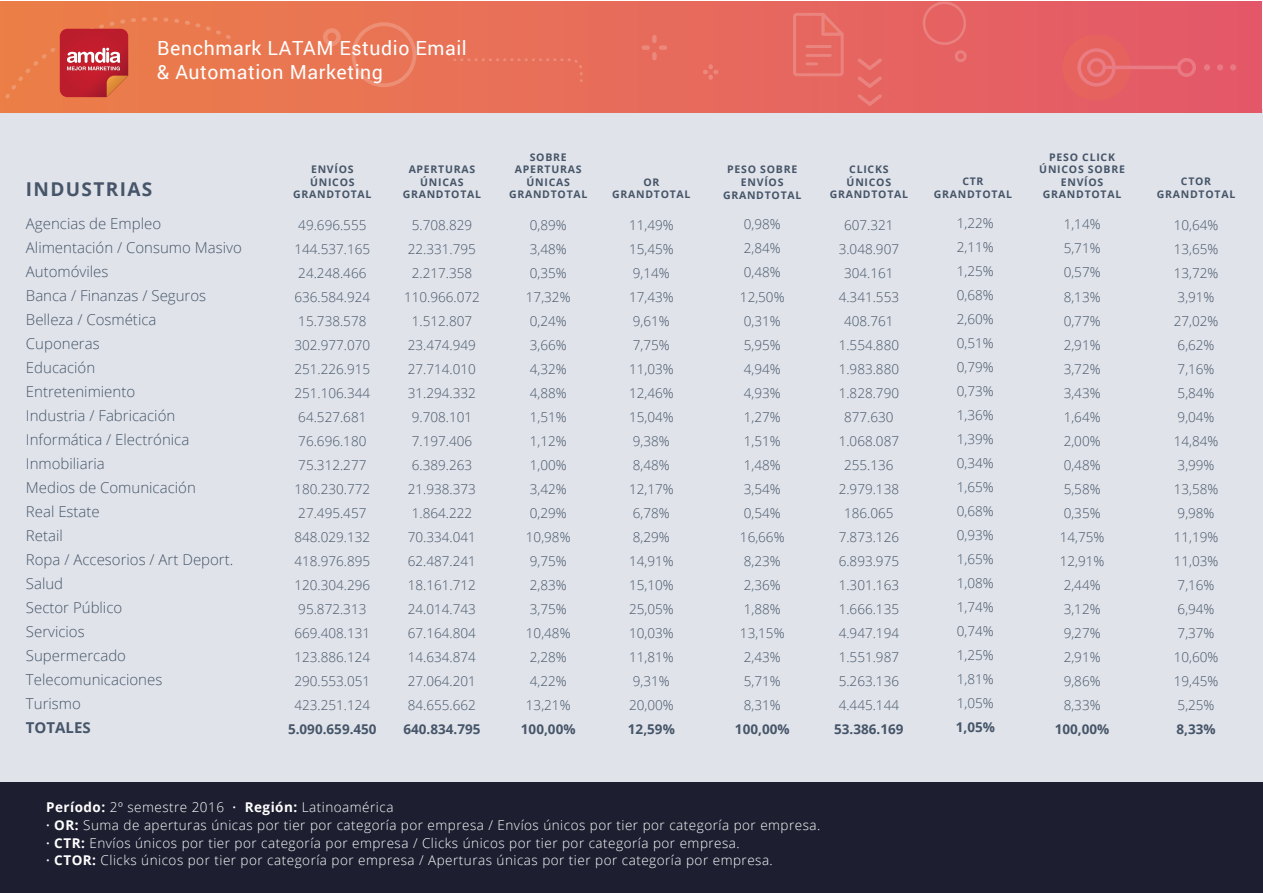
<style>
.page{position:relative;width:1263px;height:893px;background:#fff}
.page>*{position:absolute;margin:0;border:0;box-sizing:border-box;transform-origin:0 0}
.t1{font:19.5px/24px "Roboto";letter-spacing:.03em;color:#fff}
.t2{font:700 19.05px "Open Sans";letter-spacing:.07em;color:#465569}
.t3{font:300 15px/24px "Open Sans";color:#465569}
.t4{font:700 15px "Open Sans";color:#465569}
.t5{font:300 13.5px/24px "Open Sans";color:#465569}
.t6{font:300 13.5px/18px "Open Sans";letter-spacing:.035em;color:#fff}
.t7{font:700 13.5px "Open Sans";color:#465569}
.t8{font:700 10.5px/12.6px "Open Sans";letter-spacing:.07em;color:#465569;text-align:center}
.s1{font-weight:700}
.s2{font-weight:600}
</style>
<div class="page">
<div style="left:296px;top:109px;width:967px;height:688px;background:#e0e4ea"></div>
<div style="left:0;top:109px;width:309px;height:688px;background:#e0e4ea"></div>
<div style="left:0;top:783px;width:1263px;height:110px;background:#1d1f31"></div>
<div style="left:0;top:2px;width:1261px;height:110px;background:linear-gradient(to right,#eb7f49,#e4586a)"></div>
<svg style="left:858px;top:94px;width:24px;height:12px"></svg>
<svg style="left:858px;top:76px;width:24px;height:12px"></svg>
<svg style="left:858px;top:59px;width:24px;height:11px"></svg>
<svg style="left:793px;top:13px;width:51px;height:63px;background:#e76d67"></svg>
<hr style="left:805px;top:54px;width:27px;height:3px;background:#fff">
<div style="left:453px;top:58px;width:130px;height:24px;background:#e97058"></div>
<svg style="left:323px;top:28px;width:18px;height:18px"></svg>
<svg style="left:351px;top:22px;width:65px;height:65px;background:#e97859"></svg>
<svg style="left:923px;top:2px;width:44px;height:60px;background:#e66666"></svg>
<div style="left:1062px;top:34px;width:69px;height:67px;background:#e5625e;border-radius:50%"></div>
<svg style="left:1177px;top:58px;width:19px;height:19px"></svg>
<div style="left:1204px;top:64px;width:6px;height:7px;background:#e97984;border-radius:50%"></div>
<div style="left:1217px;top:64px;width:6px;height:7px;background:#e97884;border-radius:50%"></div>
<div style="left:1230px;top:64px;width:6px;height:7px;background:#e97884;border-radius:50%"></div>
<svg style="left:1077px;top:48px;width:39px;height:39px"></svg>
<hr style="left:1102px;top:66px;width:78px;height:3px;background:#fff;border-radius:2px">
<div style="left:652px;top:35px;width:5px;height:8px;background:#eb887b;border-radius:2px"></div>
<div style="left:652px;top:52px;width:5px;height:8px;background:#eb887b;border-radius:2px"></div>
<div style="left:659px;top:45px;width:8px;height:5px;background:#eb887b;border-radius:2px"></div>
<div style="left:642px;top:45px;width:8px;height:5px;background:#eb887b;border-radius:2px"></div>
<svg style="left:703px;top:64px;width:15px;height:16px"></svg>
<svg style="left:5px;top:17px;width:226px;height:82px;background:#e16c49"></svg>
<h1 class="t1" style="left:157px;top:35px;width:311px">Benchmark LATAM Estudio Email &amp; Automation Marketing</h1>
<h2 class="t2" style="left:26px;top:176px;width:128px">INDUSTRIAS</h2>
<p class="t3" style="left:26px;top:211px;width:217px">Agencias de Empleo<br>Alimentación / Consumo Masivo<br>Automóviles<br>Banca / Finanzas / Seguros<br>Belleza / Cosmética<br>Cuponeras<br>Educación<br>Entretenimiento<br>Industria / Fabricación<br>Informática / Electrónica<br>Inmobiliaria<br>Medios de Comunicación<br>Real Estate<br>Retail<br>Ropa / Accesorios / Art Deport.<br>Salud<br>Sector Público<br>Servicios<br>Supermercado<br>Telecomunicaciones<br>Turismo</p>
<p class="t4" style="left:26px;top:717px;width:66px">TOTALES</p>
<p class="t8" style="left:293px;top:163px;width:80px">ENVÍOS<br>ÚNICOS<br>GRANDTOTAL</p>
<p class="t5" style="left:294px;top:213px;width:77px">49.696.555<br>144.537.165<br>24.248.466<br>636.584.924<br>15.738.578<br>302.977.070<br>251.226.915<br>251.106.344<br>64.527.681<br>76.696.180<br>75.312.277<br>180.230.772<br>27.495.457<br>848.029.132<br>418.976.895<br>120.304.296<br>95.872.313<br>669.408.131<br>123.886.124<br>290.553.051<br>423.251.124</p>
<p class="t7" style="left:288px;top:720px;width:90px">5.090.659.450</p>
<p class="t8" style="left:403px;top:163px;width:80px">APERTURAS<br>ÚNICAS<br>GRANDTOTAL</p>
<p class="t5" style="left:404px;top:213px;width:77px;text-align:center">5.708.829<br>22.331.795<br>2.217.358<br>110.966.072<br>1.512.807<br>23.474.949<br>27.714.010<br>31.294.332<br>9.708.101<br>7.197.406<br>6.389.263<br>21.938.373<br>1.864.222<br>70.334.041<br>62.487.241<br>18.161.712<br>24.014.743<br>67.164.804<br>14.634.874<br>27.064.201<br>84.655.662</p>
<p class="t7" style="left:403px;top:720px;width:79px">640.834.795</p>
<p class="t8" style="left:509px;top:150px;width:80px">SOBRE<br>APERTURAS<br>ÚNICAS<br>GRANDTOTAL</p>
<p class="t5" style="left:526px;top:213px;width:46px">0,89%<br>3,48%<br>0,35%<br>17,32%<br>0,24%<br>3,66%<br>4,32%<br>4,88%<br>1,51%<br>1,12%<br>1,00%<br>3,42%<br>0,29%<br>10,98%<br>9,75%<br>2,83%<br>3,75%<br>10,48%<br>2,28%<br>4,22%<br>13,21%</p>
<p class="t7" style="left:521px;top:720px;width:56px">100,00%</p>
<p class="t8" style="left:612px;top:175px;width:80px">OR<br>GRANDTOTAL</p>
<p class="t5" style="left:629px;top:213px;width:46px">11,49%<br>15,45%<br>9,14%<br>17,43%<br>9,61%<br>7,75%<br>11,03%<br>12,46%<br>15,04%<br>9,38%<br>8,48%<br>12,17%<br>6,78%<br>8,29%<br>14,91%<br>15,10%<br>25,05%<br>10,03%<br>11,81%<br>9,31%<br>20,00%</p>
<p class="t7" style="left:628px;top:720px;width:48px">12,59%</p>
<p class="t8" style="left:723px;top:163px;width:80px">PESO SOBRE<br>ENVÍOS<br>GRANDTOTAL</p>
<p class="t8" style="left:830px;top:163px;width:80px">CLICKS<br>ÚNICOS<br>GRANDTOTAL</p>
<p class="t5" style="left:740px;top:212px;width:46px">0,98%<br>2,84%<br>0,48%<br>12,50%<br>0,31%<br>5,95%<br>4,94%<br>4,93%<br>1,27%<br>1,51%<br>1,48%<br>3,54%<br>0,54%<br>16,66%<br>8,23%<br>2,36%<br>1,88%<br>13,15%<br>2,43%<br>5,71%<br>8,31%</p>
<p class="t7" style="left:735px;top:719px;width:56px">100,00%</p>
<p class="t5" style="left:839px;top:213px;width:62px;text-align:center">607.321<br>3.048.907<br>304.161<br>4.341.553<br>408.761<br>1.554.880<br>1.983.880<br>1.828.790<br>877.630<br>1.068.087<br>255.136<br>2.979.138<br>186.065<br>7.873.126<br>6.893.975<br>1.301.163<br>1.666.135<br>4.947.194<br>1.551.987<br>5.263.136<br>4.445.144</p>
<p class="t7" style="left:834px;top:720px;width:71px">53.386.169</p>
<p class="t6" style="left:46px;top:797px;width:776px"><span class="s1">Período:</span> 2º semestre 2016 <span class="s2">·</span> <span class="s1">Región:</span> Latinoamérica<br><span class="s2">·</span> <span class="s1">OR:</span> Suma de aperturas únicas por tier por categoría por empresa / Envíos únicos por tier por categoría por empresa. <span class="s2">·</span> <span class="s1">CTR:</span> Envíos únicos por tier por categoría por empresa / Clicks únicos por tier por categoría por empresa.<br><span class="s2">·</span> <span class="s1">CTOR:</span> Clicks únicos por tier por categoría por empresa / Aperturas únicas por tier por categoría por empresa.</p>
<p class="t8" style="left:934px;top:175px;width:80px">CTR<br>GRANDTOTAL</p>
<p class="t5" style="left:957px;top:211px;width:38px;text-align:justify">1,22% 2,11% 1,25% 0,68% 2,60% 0,51% 0,79% 0,73% 1,36% 1,39% 0,34% 1,65% 0,68% 0,93% 1,65% 1,08% 1,74% 0,74% 1,25% 1,81% 1,05%</p>
<p class="t7" style="left:956px;top:718px;width:41px">1,05%</p>
<p class="t8" style="left:1039px;top:150px;width:87px">PESO CLICK<br>ÚNICOS SOBRE<br>ENVÍOS<br>GRANDTOTAL</p>
<p class="t5" style="left:1060px;top:212px;width:46px">1,14%<br>5,71%<br>0,57%<br>8,13%<br>0,77%<br>2,91%<br>3,72%<br>3,43%<br>1,64%<br>2,00%<br>0,48%<br>5,58%<br>0,35%<br>14,75%<br>12,91%<br>2,44%<br>3,12%<br>9,27%<br>2,91%<br>9,86%<br>8,33%</p>
<p class="t7" style="left:1055px;top:719px;width:56px">100,00%</p>
<p class="t8" style="left:1157px;top:175px;width:80px">CTOR<br>GRANDTOTAL</p>
<p class="t5" style="left:1174px;top:213px;width:46px">10,64%<br>13,65%<br>13,72%<br>3,91%<br>27,02%<br>6,62%<br>7,16%<br>5,84%<br>9,04%<br>14,84%<br>3,99%<br>13,58%<br>9,98%<br>11,19%<br>11,03%<br>7,16%<br>6,94%<br>7,37%<br>10,60%<br>19,45%<br>5,25%</p>
<p class="t7" style="left:1176px;top:720px;width:41px">8,33%</p>
</div>
